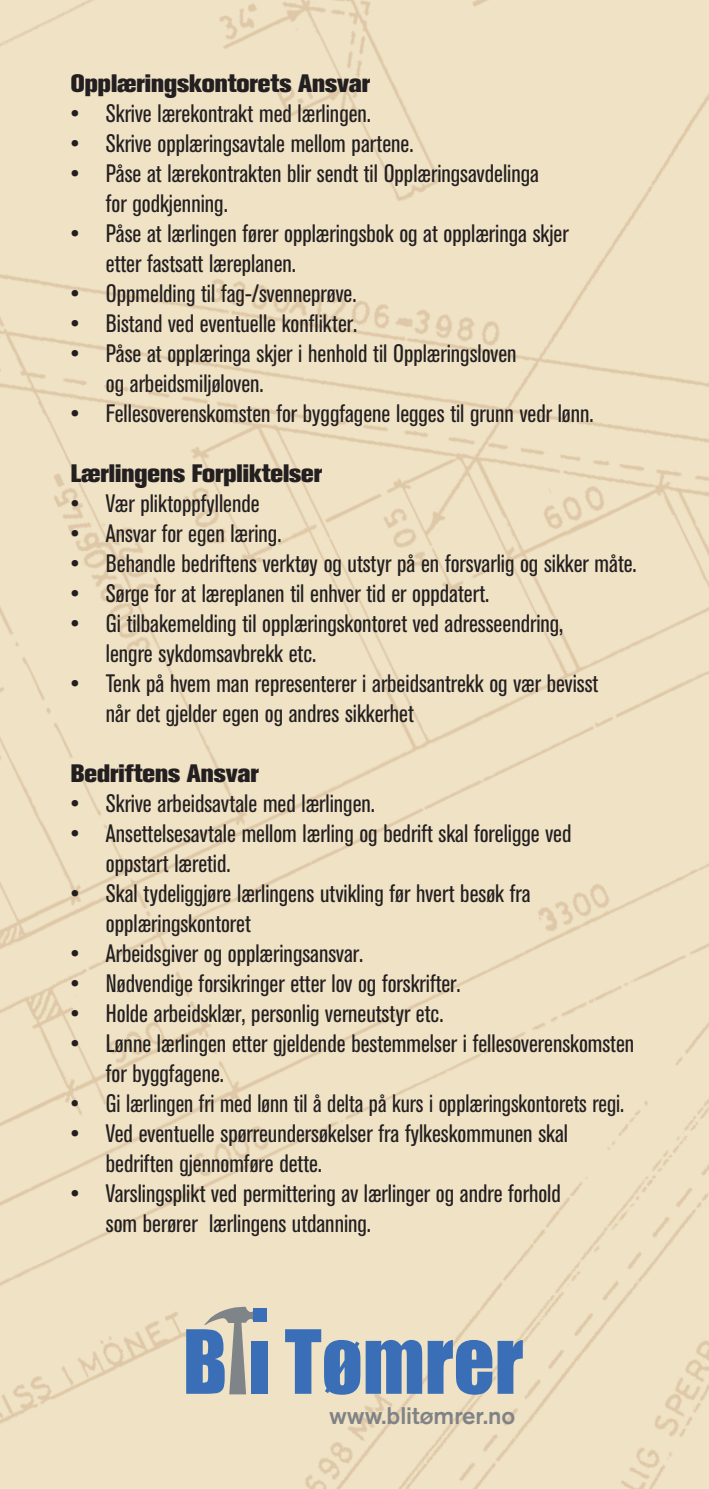
<style>
.page{position:relative;width:709px;height:1489px;background:#fff}
.page>*{position:absolute;margin:0;border:0;box-sizing:border-box;transform-origin:0 0}
.t1{font:condensed 25px/30px "Akzidenz Grotesk BE";color:#231f20}
.t2{font:800 25px "Akzidenz Grotesk BE";color:#231f20}
.t3{font:500 23.75px "Akzidenz Grotesk BE";color:#808285}
</style>
<div class="page">
<div style="left:0;top:0;width:709px;height:1488px;background:#efe2c5"></div>
<div style="left:251px;top:1340px;width:16px;height:53px;background:#3a6fb7"></div>
<svg style="left:285px;top:1329px;width:238px;height:65px;background:#849ebc"></svg>
<svg style="left:186px;top:1306px;width:68px;height:88px;background:#8fa0b1"></svg>
<div style="left:253px;top:1307px;width:13px;height:14px;background:#3a6fb7"></div>
<p class="t2" style="left:71px;top:68px;width:301px">Opplæringskontorets Ansvar</p>
<p class="t1" style="left:71px;top:98px;width:302px">• Skrive lærekontrakt med lærlingen.</p>
<p class="t1" style="left:71px;top:128px;width:344px">• Skrive opplæringsavtale mellom partene.</p>
<p class="t1" style="left:106px;top:158px;width:434px;text-indent:-35px">• Påse at lærekontrakten blir sendt til Opplæringsavdelinga for godkjenning.</p>
<p class="t1" style="left:106px;top:218px;width:464px;text-indent:-35px">• Påse at lærlingen fører opplæringsbok og at opplæringa skjer etter fastsatt læreplanen.</p>
<p class="t1" style="left:71px;top:278px;width:287px">• Oppmelding til fag-/svenneprøve.</p>
<p class="t1" style="left:71px;top:308px;width:288px">• Bistand ved eventuelle konflikter.</p>
<p class="t1" style="left:106px;top:338px;width:412px;text-indent:-35px">• Påse at opplæringa skjer i henhold til Opplæringsloven og arbeidsmiljøloven.</p>
<p class="t1" style="left:71px;top:398px;width:524px">• Fellesoverenskomsten for byggfagene legges til grunn vedr lønn.</p>
<p class="t2" style="left:71px;top:458px;width:253px">Lærlingens Forpliktelser</p>
<p class="t1" style="left:71px;top:488px;width:190px">• Vær pliktoppfyllende</p>
<p class="t1" style="left:71px;top:518px;width:212px">• Ansvar for egen læring.</p>
<p class="t1" style="left:71px;top:548px;width:567px">• Behandle bedriftens verktøy og utstyr på en forsvarlig og sikker måte.</p>
<p class="t1" style="left:71px;top:578px;width:420px">• Sørge for at læreplanen til enhver tid er oppdatert.</p>
<p class="t1" style="left:106px;top:608px;width:459px;text-indent:-35px">• Gi tilbakemelding til opplæringskontoret ved adresseendring, lengre sykdomsavbrekk etc.</p>
<p class="t1" style="left:106px;top:668px;width:494px;text-indent:-35px">• Tenk på hvem man representerer i arbeidsantrekk og vær bevisst når det gjelder egen og andres sikkerhet</p>
<p class="t2" style="left:71px;top:758px;width:189px">Bedriftens Ansvar</p>
<p class="t1" style="left:71px;top:788px;width:306px">• Skrive arbeidsavtale med lærlingen.</p>
<p class="t1" style="left:106px;top:818px;width:467px;text-indent:-35px">• Ansettelsesavtale mellom lærling og bedrift skal foreligge ved oppstart læretid.</p>
<p class="t1" style="left:106px;top:878px;width:426px;text-indent:-35px">• Skal tydeliggjøre lærlingens utvikling før hvert besøk fra opplæringskontoret</p>
<p class="t1" style="left:71px;top:938px;width:294px">• Arbeidsgiver og opplæringsansvar.</p>
<p class="t1" style="left:71px;top:968px;width:391px">• Nødvendige forsikringer etter lov og forskrifter.</p>
<p class="t1" style="left:71px;top:998px;width:374px">• Holde arbeidsklær, personlig verneutstyr etc.</p>
<p class="t1" style="left:106px;top:1028px;width:530px;text-indent:-35px">• Lønne lærlingen etter gjeldende bestemmelser i fellesoverenskomsten for byggfagene.</p>
<p class="t1" style="left:71px;top:1088px;width:555px">• Gi lærlingen fri med lønn til å delta på kurs i opplæringskontorets regi.</p>
<p class="t1" style="left:106px;top:1118px;width:463px;text-indent:-35px">• Ved eventuelle spørreundersøkelser fra fylkeskommunen skal bedriften gjennomføre dette.</p>
<p class="t1" style="left:106px;top:1178px;width:456px;text-indent:-35px">• Varslingsplikt ved permittering av lærlinger og andre forhold som berører lærlingens utdanning.</p>
<p class="t3" style="left:329px;top:1401px;width:188px">www.blitømrer.no</p>
</div>
